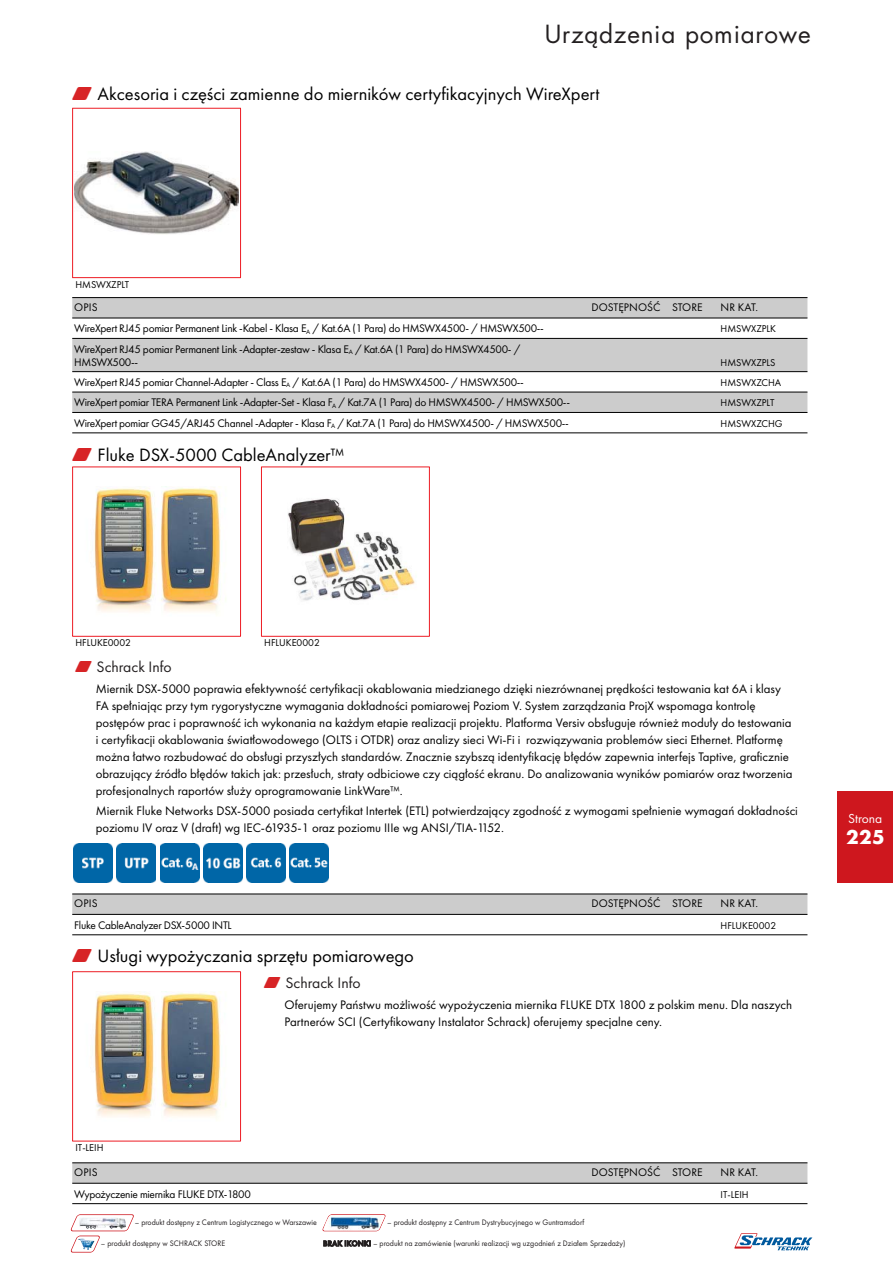
<style>
.page{position:relative;width:893px;height:1263px;background:#fff}
.page>*{position:absolute;margin:0;border:0;box-sizing:border-box;transform-origin:0 0}
.t1{font:24.3px "Futura CE";letter-spacing:.03em;color:#231f20}
.t2{font:700 21px "Futura PT";color:#fff}
.t3{font:18.6px "Futura PT Book+EQHXXU";color:#000}
.t4{font:18.6px "Futura PT Book+KMFJQI";color:#000}
.t5{font:18.6px "Futura PT Book+GRTUFH";color:#000}
.t6{font:15.6px "Futura PT Book+BMYQCL";color:#231f20}
.t7{font:15.6px "Futura PT Book+DJZXDE";color:#231f20}
.t8{font:13.5px "Futura PT";color:#fff}
.t9{font:12.9px/17.1px "Futura PT Book+BMYQCL";color:#000}
.t10{font:12.9px/17.1px "Futura PT Book+EHTUVR";color:#000}
.t11{font:12.9px/17.1px "Futura PT Book+DJZXDE";color:#000}
.t12{font:11.4px/12.8px "Futura PT Book+GRTUFH";letter-spacing:-.025em;color:#000}
.t13{font:11.4px "Futura PT Book+WXSALE";letter-spacing:-.025em;color:#000}
.t14{font:11.4px "Futura PT Book+SMYSZW";letter-spacing:-.025em;color:#000}
.t15{font:11.4px "Futura PT Book+GRTUFH";letter-spacing:.01em;color:#000}
.t16{font:11.4px "Futura PT Book+WXSALE";letter-spacing:.01em;color:#000}
.t17{font:11.4px "Futura PT Book+SMYSZW";letter-spacing:.01em;color:#000}
.t18{font:10.2px "Futura PT Book+GRTUFH";color:#000}
.t19{font:10.2px "Futura PT Book+BMYQCL";color:#000}
.t20{font:10.2px "Futura PT Book+SMYSZW";color:#000}
.t21{font:10.2px "Futura PT Book+WXSALE";color:#000}
.t22{font:10.2px "Futura PT Book+DJZXDE";color:#000}
.t23{font:8.25px "Futura PT Book+NCSSVR";color:#231f20;scale:.95 1}
.s1{font-family:"Zipf Rautbits+QPDMMS";color:#d72426}
.s2{font-family:"Zipf Rautbits+NBDTZF";color:#d72426}
.s3{font-family:"Zipf Rautbits+XJRGNT";color:#d72426}
.s4{font-family:"Zipf Rautbits+WKYNWI";color:#d72426}
.s5{font-family:"Zipf Rautbits+IWQMWX";color:#d72426}
.s6{font-family:"Futura PT Demi+ZNSSFL"}
</style>
<div class="page">
<svg style="left:734px;top:1233px;width:78px;height:17px"></svg>
<div style="left:838px;top:791px;width:55px;height:92px;background:#ce171e"></div>
<hr style="left:72px;top:467px;width:1px;height:169px;background:#ed1c24">
<hr style="left:240px;top:467px;width:1px;height:169px;background:#ed1c24">
<hr style="left:72px;top:467px;width:169px;height:1px;background:#ed1c24">
<hr style="left:72px;top:636px;width:169px;height:1px;background:#ed1c24">
<img style="left:94px;top:487px;width:132px;height:125px">
<hr style="left:261px;top:467px;width:1px;height:169px;background:#ed1c24">
<hr style="left:429px;top:467px;width:1px;height:169px;background:#ed1c24">
<hr style="left:261px;top:467px;width:169px;height:1px;background:#ed1c24">
<hr style="left:261px;top:636px;width:169px;height:1px;background:#ed1c24">
<img style="left:288px;top:498px;width:127px;height:103px">
<hr style="left:72px;top:109px;width:1px;height:168px;background:#ed1c24">
<hr style="left:240px;top:109px;width:1px;height:168px;background:#ed1c24">
<hr style="left:72px;top:108px;width:169px;height:1px;background:#ed1c24">
<hr style="left:72px;top:277px;width:169px;height:1px;background:#ed1c24">
<img style="left:74px;top:151px;width:165px;height:83px">
<svg style="left:72px;top:297px;width:736px;height:137px"></svg>
<svg style="left:70px;top:1214px;width:316px;height:39px"></svg>
<svg style="left:72px;top:1162px;width:736px;height:42px"></svg>
<hr style="left:72px;top:972px;width:1px;height:169px;background:#ed1c24">
<hr style="left:240px;top:972px;width:1px;height:169px;background:#ed1c24">
<hr style="left:72px;top:971px;width:169px;height:1px;background:#ed1c24">
<hr style="left:72px;top:1141px;width:169px;height:1px;background:#ed1c24">
<img style="left:94px;top:991px;width:132px;height:126px">
<img style="left:74px;top:843px;width:39px;height:39px">
<img style="left:117px;top:843px;width:39px;height:39px">
<img style="left:160px;top:843px;width:39px;height:39px">
<img style="left:203px;top:843px;width:39px;height:39px">
<img style="left:246px;top:843px;width:39px;height:39px">
<img style="left:290px;top:843px;width:39px;height:39px">
<svg style="left:72px;top:893px;width:736px;height:42px"></svg>
<h1 class="t1" style="left:545px;top:23px;width:267px">Urządzenia pomiarowe</h1>
<h3 class="t3" style="left:72px;top:86px;width:529px"><span class="s1">w</span> Akcesoria i części zamienne do mierników certyfikacyjnych WireXpert</h3>
<p class="t18" style="left:75px;top:280px;width:55px">HMSWXZPLT</p>
<p class="t12" style="left:74px;top:301px;width:25px">OPIS</p>
<p class="t15" style="left:591px;top:302px;width:113px">DOSTĘPNOŚĆ STORE</p>
<p class="t12" style="left:721px;top:301px;width:39px">NR KAT.</p>
<p class="t12" style="left:74px;top:323px;width:471px">WireXpert RJ45 pomiar Permanent Link -Kabel - Klasa E<sub>A</sub> / Kat.6A (1 Para) do HMSWX4500- / HMSWX500--</p>
<p class="t18" style="left:721px;top:325px;width:57px">HMSWXZPLK</p>
<p class="t12" style="left:74px;top:343px;width:448px">WireXpert RJ45 pomiar Permanent Link -Adapter-zestaw - Klasa E<sub>A</sub> / Kat.6A (1 Para) do HMSWX4500- /<br>HMSWX500--</p>
<p class="t18" style="left:721px;top:358px;width:56px">HMSWXZPLS</p>
<p class="t12" style="left:74px;top:377px;width:451px">WireXpert RJ45 pomiar Channel-Adapter - Class E<sub>A</sub> / Kat.6A (1 Para) do HMSWX4500- / HMSWX500--</p>
<p class="t18" style="left:721px;top:378px;width:62px">HMSWXZCHA</p>
<p class="t12" style="left:74px;top:397px;width:497px">WireXpert pomiar TERA Permanent Link -Adapter-Set - Klasa F<sub>A</sub> / Kat.7A (1 Para) do HMSWX4500- / HMSWX500--</p>
<p class="t18" style="left:721px;top:399px;width:55px">HMSWXZPLT</p>
<p class="t12" style="left:74px;top:417px;width:496px">WireXpert pomiar GG45/ARJ45 Channel -Adapter - Klasa F<sub>A</sub> / Kat.7A (1 Para) do HMSWX4500- / HMSWX500--</p>
<p class="t18" style="left:721px;top:419px;width:64px">HMSWXZCHG</p>
<h3 class="t5" style="left:72px;top:446px;width:273px"><span class="s2">w</span> Fluke DSX-5000 CableAnalyzer™</h3>
<p class="t19" style="left:75px;top:639px;width:57px">HFLUKE0002</p>
<p class="t19" style="left:264px;top:639px;width:57px">HFLUKE0002</p>
<p class="t6" style="left:75px;top:660px;width:98px"><span class="s3">w</span> Schrack Info</p>
<p class="t9" style="left:96px;top:681px;width:698px">Miernik DSX-5000 poprawia efektywność certyfikacji okablowania miedzianego dzięki niezrównanej prędkości testowania kat 6A i klasy FA spełniając przy tym rygorystyczne wymagania dokładności pomiarowej Poziom V. System zarządzania ProjX wspomaga kontrolę postępów prac i poprawność ich wykonania na każdym etapie realizacji projektu. Platforma Versiv obsługuje również moduły do testowania i certyfikacji okablowania światłowodowego (OLTS i OTDR) oraz analizy sieci Wi-Fi i rozwiązywania problemów sieci Ethernet. Platformę można łatwo rozbudować do obsługi przyszłych standardów. Znacznie szybszą identyfikację błędów zapewnia interfejs Taptive, graficznie obrazujący źródło błędów takich jak: przesłuch, straty odbiciowe czy ciągłość ekranu. Do analizowania wyników pomiarów oraz tworzenia profesjonalnych raportów służy oprogramowanie LinkWare™.</p>
<p class="t10" style="left:96px;top:803px;width:704px">Miernik Fluke Networks DSX-5000 posiada certyfikat Intertek (ETL) potwierdzający zgodność z wymogami spełnienie wymagań dokładności poziomu IV oraz V (draft) wg IEC-61935-1 oraz poziomu IIIe wg ANSI/TIA-1152.</p>
<p class="t14" style="left:74px;top:898px;width:25px">OPIS</p>
<p class="t17" style="left:591px;top:898px;width:113px">DOSTĘPNOŚĆ STORE</p>
<p class="t14" style="left:721px;top:898px;width:39px">NR KAT.</p>
<p class="t14" style="left:74px;top:920px;width:159px">Fluke CableAnalyzer DSX-5000 INTL</p>
<p class="t20" style="left:721px;top:921px;width:57px">HFLUKE0002</p>
<h3 class="t4" style="left:72px;top:948px;width:343px"><span class="s4">w</span> Usługi wypożyczania sprzętu pomiarowego</h3>
<p class="t22" style="left:75px;top:1143px;width:30px">IT-LEIH</p>
<p class="t7" style="left:264px;top:976px;width:98px"><span class="s5">w</span> Schrack Info</p>
<p class="t11" style="left:285px;top:997px;width:509px">Oferujemy Państwu możliwość wypożyczenia miernika FLUKE DTX 1800 z polskim menu. Dla naszych<br>Partnerów SCI (Certyfikowany Instalator Schrack) oferujemy specjalne ceny.</p>
<p class="t13" style="left:74px;top:1167px;width:25px">OPIS</p>
<p class="t16" style="left:591px;top:1167px;width:113px">DOSTĘPNOŚĆ STORE</p>
<p class="t13" style="left:721px;top:1167px;width:39px">NR KAT.</p>
<p class="t13" style="left:74px;top:1189px;width:178px">Wypożyczenie miernika FLUKE DTX-1800</p>
<p class="t21" style="left:721px;top:1190px;width:30px">IT-LEIH</p>
<p class="t23" style="left:135px;top:1218px;width:193px">– produkt dostępny z Centrum Logistycznego w Warszawie</p>
<p class="t23" style="left:387px;top:1218px;width:209px">– produkt dostępny z Centrum Dystrybucyjnego w Guntramsdorf</p>
<p class="t23" style="left:101px;top:1240px;width:132px">– produkt dostępny w SCHRACK STORE</p>
<p class="t23" style="left:323px;top:1240px;width:320px"><span class="s6">BRAK IKONKI</span> – produkt na zamówienie (warunki realizacji wg uzgodnień z Działem Sprzedaży)</p>
<p class="t8" style="left:848px;top:812px;width:36px">Strona</p>
<h2 class="t2" style="left:846px;top:824px;width:40px">225</h2>
</div>
